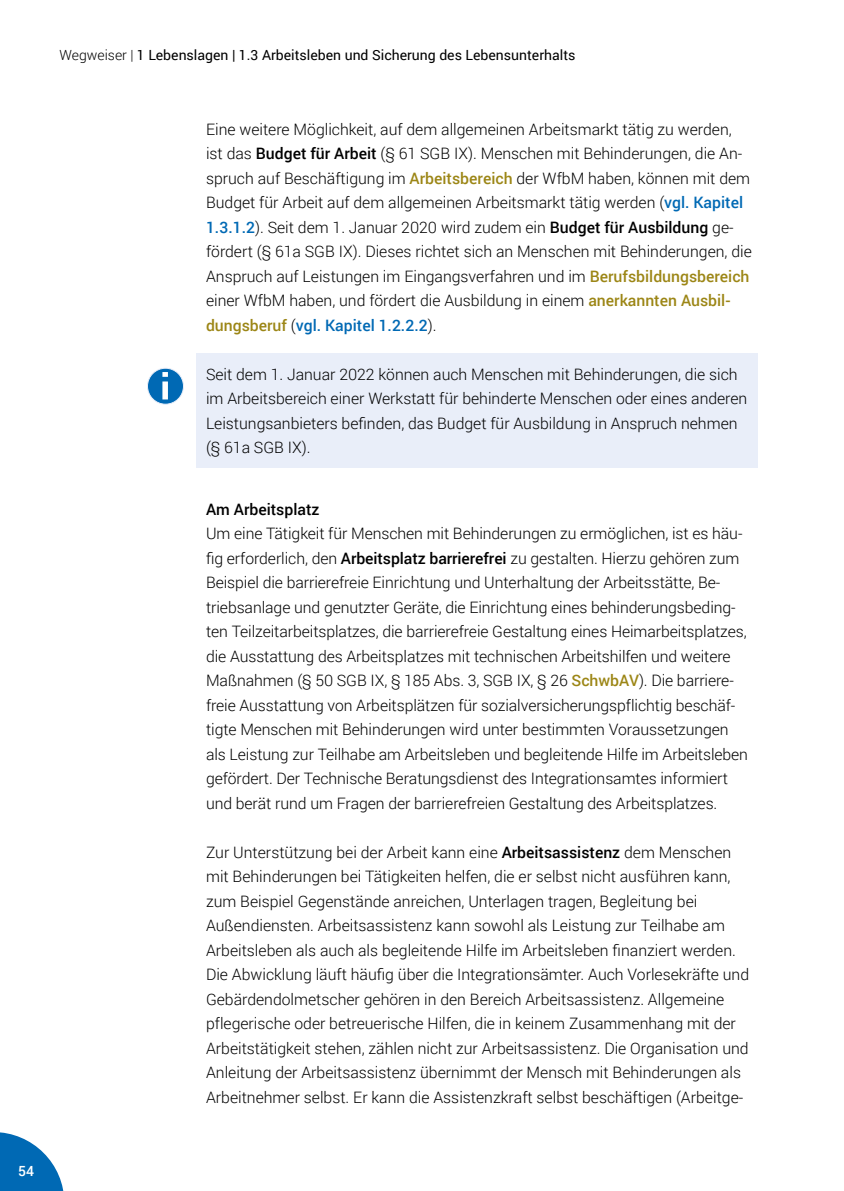
<style>
.page{position:relative;width:844px;height:1191px;background:#fff}
.page>*{position:absolute;margin:0;border:0;box-sizing:border-box;transform-origin:0 0}
.Fließtext_9pt{font:300 15.75px/24.5px "Roboto";color:#000}
.Merke_9pt_blau{font:300 15.75px/24.5px "Roboto";color:#000}
.Fließtext_9pt-2{font:500 15.75px "Roboto";color:#000}
.t1{font:14px "Roboto";color:#000}
.t2{font:500 14px "Roboto";color:#fff}
.s1{font-weight:300}
.s2{font-weight:500}
.s3{font-weight:500;color:#9c8616}
.s4{font-weight:500;color:#0069b4}
</style>
<div class="page">
<div style="left:196px;top:353px;width:560px;height:114px;background:#e9eef9"></div>
<div style="left:147px;top:368px;width:36px;height:36px;background:#0069b4;border-radius:50%"></div>
<svg style="left:162px;top:372px;width:6px;height:27px"></svg>
<div style="left:147px;top:368px;width:37px;height:36px;border:1px solid #e9eef9;border-radius:50%"></div>
<svg style="left:0;top:1132px;width:64px;height:59px"></svg>
<p class="t2" style="left:18px;top:1161px;width:17px">54</p>
<p class="t1" style="left:60px;top:45px;width:517px"><span class="s1">Wegweiser |</span> 1 Lebenslagen | 1.3 Arbeitsleben und Sicherung des Lebensunterhalts</p>
<p class="Fließtext_9pt" style="left:206px;top:116px;width:547px">Eine weitere Möglichkeit, auf dem allgemeinen Arbeitsmarkt tätig zu werden, ist das <span class="s2">Budget für Arbeit</span> (§ 61 SGB IX). Menschen mit Behinderungen, die An&shy;spruch auf Beschäftigung im <span class="s3">Arbeitsbereich</span> der WfbM haben, können mit dem Budget für Arbeit auf dem allgemeinen Arbeitsmarkt tätig werden (<span class="s4">vgl. Kapitel 1.3.1.2</span>). Seit dem 1. Januar 2020 wird zudem ein <span class="s2">Budget für Ausbildung</span> ge&shy;fördert (§ 61a SGB IX). Dieses richtet sich an Menschen mit Behinderungen, die Anspruch auf Leistungen im Eingangsverfahren und im <span class="s3">Berufsbildungsbereich </span>einer WfbM haben, und fördert die Ausbildung in einem <span class="s3">anerkannten Ausbil&shy;dungsberuf</span> (<span class="s4">vgl. Kapitel 1.2.2.2</span>).</p>
<p class="Merke_9pt_blau" style="left:206px;top:361px;width:542px">Seit dem 1. Januar 2022 können auch Menschen mit Behinderungen, die sich im Arbeitsbereich einer Werkstatt für behinderte Menschen oder eines anderen Leistungsanbieters befinden, das Budget für Ausbildung in Anspruch nehmen (§ 61a SGB IX).</p>
<p class="Fließtext_9pt-2" style="left:206px;top:498px;width:115px">Am Arbeitsplatz</p>
<p class="Fließtext_9pt" style="left:206px;top:521px;width:543px">Um eine Tätigkeit für Menschen mit Behinderungen zu ermöglichen, ist es häu&shy;fig erforderlich, den <span class="s2">Arbeitsplatz barrierefrei</span> zu gestalten. Hierzu gehören zum Beispiel die barrierefreie Einrichtung und Unterhaltung der Arbeitsstätte, Be&shy;triebsanlage und genutzter Geräte, die Einrichtung eines behinderungsbeding&shy;ten Teilzeitarbeitsplatzes, die barrierefreie Gestaltung eines Heimarbeitsplatzes, die Ausstattung des Arbeitsplatzes mit technischen Arbeitshilfen und weitere Maßnahmen (§ 50 SGB IX, § 185 Abs. 3, SGB IX, § 26 <span class="s3">SchwbAV</span>). Die barriere&shy;freie Ausstattung von Arbeitsplätzen für sozialversicherungspflichtig beschäf&shy;tigte Menschen mit Behinderungen wird unter bestimmten Voraussetzungen als Leistung zur Teilhabe am Arbeitsleben und begleitende Hilfe im Arbeitsleben gefördert. Der Technische Beratungsdienst des Integrationsamtes informiert und berät rund um Fragen der barrierefreien Gestaltung des Arbeitsplatzes.</p>
<p class="Fließtext_9pt" style="left:206px;top:839px;width:544px">Zur Unterstützung bei der Arbeit kann eine <span class="s2">Arbeitsassistenz</span> dem Menschen mit Behinderungen bei Tätigkeiten helfen, die er selbst nicht ausführen kann, zum Beispiel Gegenstände anreichen, Unterlagen tragen, Begleitung bei Außendiensten. Arbeitsassistenz kann sowohl als Leistung zur Teilhabe am Arbeitsleben als auch als begleitende Hilfe im Arbeitsleben finanziert werden.<br>Die Abwicklung läuft häufig über die Integrationsämter. Auch Vorlesekräfte und Gebärdendolmetscher gehören in den Bereich Arbeitsassistenz. Allgemeine pflegerische oder betreuerische Hilfen, die in keinem Zusammenhang mit der Arbeitstätigkeit stehen, zählen nicht zur Arbeitsassistenz. Die Organisation und Anleitung der Arbeitsassistenz übernimmt der Mensch mit Behinderungen als Arbeitnehmer selbst. Er kann die Assistenzkraft selbst beschäftigen (Arbeitge-</p>
</div>
